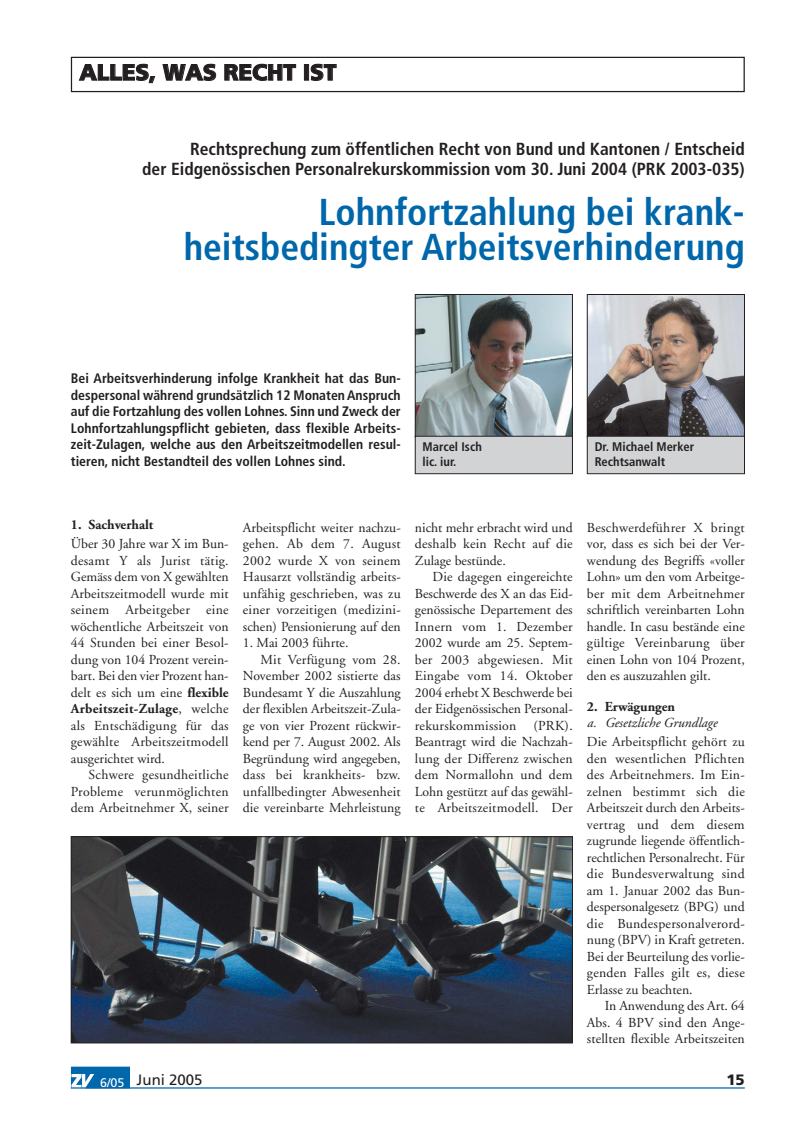
<style>
.page{position:relative;width:791px;height:1134px;background:#fff}
.page>*{position:absolute;margin:0;border:0;box-sizing:border-box;transform-origin:0 0}
.t1{font:700 condensed 37.5px/35px "Frutiger";color:#0067ab;text-align:right}
.t2{font:900 22.5px "Frutiger";color:#231f20}
.t3{font:700 condensed 17.5px/20px "Frutiger";color:#231f20;text-align:right}
.t4{font:15px "Frutiger";color:#231f20}
.t5{font:900 15px "Frutiger";color:#231f20}
.t6{font:13.75px/16.5px "Adobe Garamond";letter-spacing:.005em;color:#231f20;text-align:justify}
.t7{font:700 condensed 13.75px/16.5px "Frutiger";color:#231f20;text-align:justify}
.t8{font:700 13.75px "Adobe Garamond";color:#231f20}
.t9{font:italic 13.75px "Adobe Garamond";color:#231f20}
.t10{font:700 condensed 12.5px/15px "Frutiger";color:#231f20}
.s1{font-weight:700}
</style>
<div class="page">
<svg style="left:71px;top:1067px;width:59px;height:20px"></svg>
<hr style="left:71px;top:1087px;width:673px;height:1px;background:#0067ab">
<div style="left:71px;top:57px;width:673px;height:35px;border:1px solid #231f20"></div>
<img style="left:588px;top:296px;width:154px;height:139px">
<div style="left:586px;top:294px;width:158px;height:143px;border:1px solid #231f20"></div>
<div style="left:587px;top:437px;width:156px;height:36px;background:#d1d3d4"></div>
<div style="left:586px;top:436px;width:158px;height:38px;border:1px solid #231f20"></div>
<img style="left:416px;top:296px;width:154px;height:139px">
<div style="left:414px;top:294px;width:158px;height:143px;border:1px solid #231f20"></div>
<div style="left:415px;top:437px;width:157px;height:36px;background:#d1d3d4"></div>
<div style="left:414px;top:436px;width:158px;height:38px;border:1px solid #231f20"></div>
<img style="left:73px;top:838px;width:497px;height:203px">
<div style="left:71px;top:836px;width:501px;height:207px;border:1px solid #231f20"></div>
<h2 class="t2" style="left:79px;top:63px;width:258px">ALLES, WAS RECHT IST</h2>
<p class="t3" style="left:142px;top:140px;width:603px">Rechtsprechung zum öffentlichen Recht von Bund und Kantonen / Entscheid<br>der Eidgenössischen Personalrekurskommission vom 30. Juni 2004 (PRK 2003-035)</p>
<h1 class="t1" style="left:184px;top:197px;width:562px">Lohnfortzahlung bei krank&shy;heitsbedingter Arbeitsverhinderung</h1>
<p class="t7" style="left:71px;top:371px;width:331px">Bei Arbeitsverhinderung infolge Krankheit hat das Bun&shy;despersonal während grundsätzlich 12 Monaten Anspruch auf die Fortzahlung des vollen Lohnes. Sinn und Zweck der Lohnfortzahlungspflicht gebieten, dass flexible Arbeits&shy;zeit-Zulagen, welche aus den Arbeitszeitmodellen resul&shy;tieren, nicht Bestandteil des vollen Lohnes sind.</p>
<p class="t10" style="left:422px;top:440px;width:61px">Marcel Isch lic. iur.</p>
<p class="t10" style="left:594px;top:440px;width:101px">Dr. Michael Merker<br>Rechtsanwalt</p>
<p class="t8" style="left:71px;top:519px;width:84px">1. Sachverhalt</p>
<p class="t6" style="left:71px;top:537px;width:159px">Über 30 Jahre war X im Bun&shy;desamt Y als Jurist tätig.<br>Gemäss dem von X gewählten Arbeitszeitmodell wurde mit seinem Arbeitgeber eine wöchentliche Arbeitszeit von 44 Stunden bei einer Besol&shy;dung von 104 Prozent verein&shy;bart. Bei den vier Prozent han&shy;delt es sich um eine <span class="s1">flexible Arbeitszeit-Zulage</span>, welche als Entschädigung für das gewählte Arbeitszeitmodell ausgerichtet wird.</p>
<p class="t6" style="left:71px;top:768px;width:159px;text-indent:18px">Schwere gesundheitliche Probleme verunmöglichten dem Arbeitnehmer X, seiner</p>
<p class="t6" style="left:243px;top:520px;width:159px">Arbeitspflicht weiter nachzu&shy;gehen. Ab dem 7. August 2002 wurde X von seinem Hausarzt vollständig arbeits&shy;unfähig geschrieben, was zu einer vorzeitigen (medizini&shy;schen) Pensionierung auf den</p>
<p class="t6" style="left:243px;top:636px;width:107px">1. Mai 2003 führte.</p>
<p class="t6" style="left:260px;top:652px;width:141px">Mit Verfügung vom 28.</p>
<p class="t6" style="left:243px;top:669px;width:159px">November 2002 sistierte das</p>
<p class="t6" style="left:243px;top:685px;width:159px">Bundesamt Y die Auszahlung</p>
<p class="t6" style="left:243px;top:702px;width:159px">der flexiblen Arbeitszeit-Zula-</p>
<p class="t6" style="left:243px;top:718px;width:159px">ge von vier Prozent rückwir-</p>
<p class="t6" style="left:243px;top:735px;width:159px">kend per 7. August 2002. Als</p>
<p class="t6" style="left:243px;top:751px;width:159px">Begründung wird angegeben,</p>
<p class="t6" style="left:243px;top:768px;width:159px">dass bei krankheits- bzw.</p>
<p class="t6" style="left:243px;top:784px;width:159px">unfallbedingter Abwesenheit</p>
<p class="t6" style="left:243px;top:801px;width:159px">die vereinbarte Mehrleistung</p>
<p class="t6" style="left:414px;top:520px;width:159px">nicht mehr erbracht wird und deshalb kein Recht auf die Zulage bestünde.</p>
<p class="t6" style="left:414px;top:570px;width:159px;text-indent:18px">Die dagegen eingereichte Beschwerde des X an das Eid&shy;genössische Departement des Innern vom 1. Dezember 2002 wurde am 25. Septem&shy;ber 2003 abgewiesen. Mit Eingabe vom 14. Oktober 2004 erhebt X Beschwerde bei der Eidgenössischen Personal&shy;rekurskommission (PRK).<br>Beantragt wird die Nachzah&shy;lung der Differenz zwischen dem Normallohn und dem Lohn gestützt auf das gewähl&shy;te Arbeitszeitmodell. Der</p>
<p class="t6" style="left:586px;top:520px;width:159px">Beschwerdeführer X bringt vor, dass es sich bei der Ver&shy;wendung des Begriffs «voller Lohn» um den vom Arbeitge&shy;ber mit dem Arbeitnehmer schriftlich vereinbarten Lohn handle. In casu bestände eine gültige Vereinbarung über einen Lohn von 104 Prozent, den es auszuzahlen gilt.</p>
<p class="t8" style="left:586px;top:701px;width:90px">2. Erwägungen</p>
<p class="t9" style="left:586px;top:717px;width:132px">a. Gesetzliche Grundlage</p>
<p class="t6" style="left:586px;top:735px;width:159px">Die Arbeitspflicht gehört zu den wesentlichen Pflichten des Arbeitnehmers. Im Ein&shy;zelnen bestimmt sich die Arbeitszeit durch den Arbeits&shy;vertrag und dem diesem zugrunde liegende öffentlich&shy;rechtlichen Personalrecht. Für die Bundesverwaltung sind am 1. Januar 2002 das Bun&shy;despersonalgesetz (BPG) und die Bundespersonalverord&shy;nung (BPV) in Kraft getreten.<br>Bei der Beurteilung des vorlie&shy;genden Falles gilt es, diese Erlasse zu beachten.</p>
<p class="t6" style="left:586px;top:999px;width:159px;text-indent:18px">In Anwendung des Art. 64<br>Abs. 4 BPV sind den Ange&shy;stellten flexible Arbeitszeiten</p>
<p class="t4" style="left:100px;top:1074px;width:104px"><sub>6/05</sub> Juni 2005</p>
<p class="t5" style="left:726px;top:1074px;width:20px">15</p>
</div>
